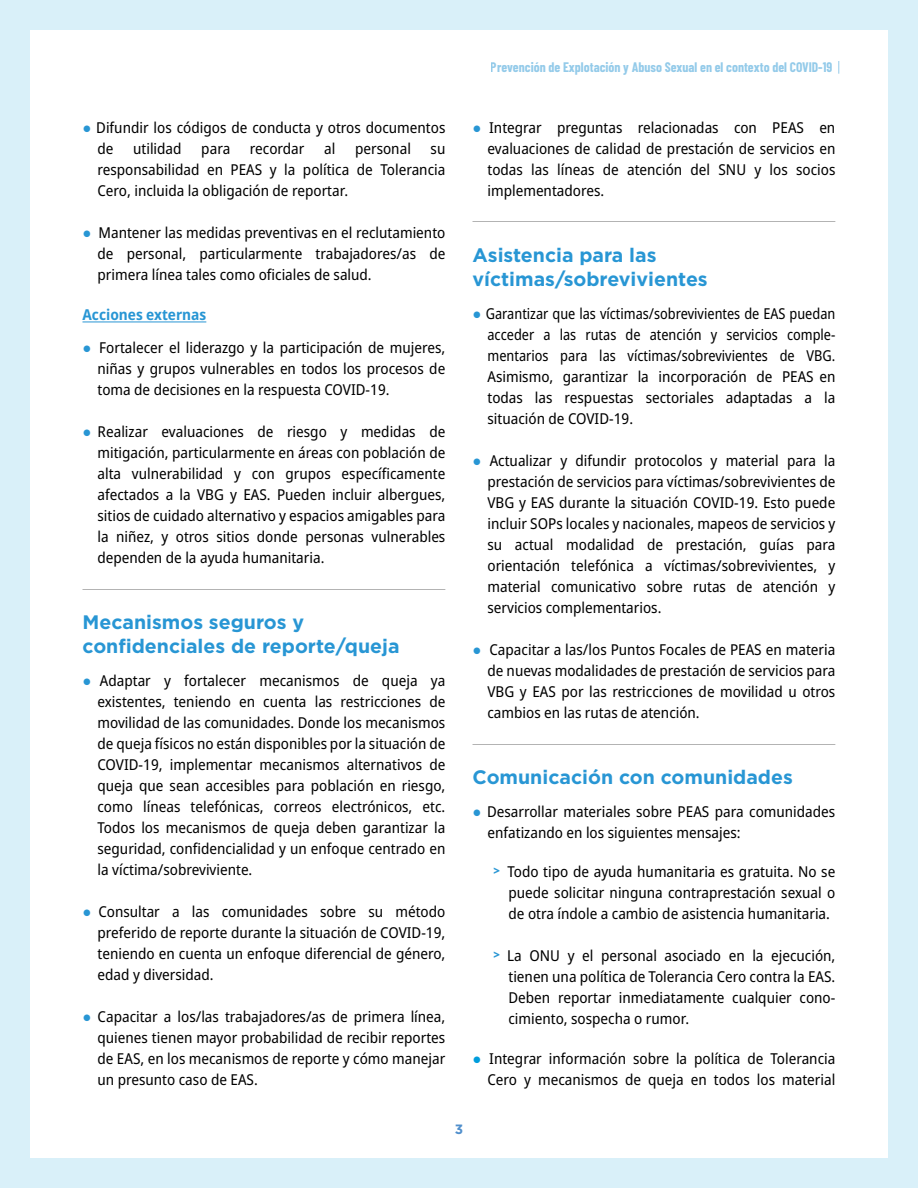
<style>
.page{position:relative;width:918px;height:1188px;background:#d9f0f9}
.page>*{position:absolute;margin:0;border:0;box-sizing:border-box;transform-origin:0 0}
.t1{font:700 19.5px/24px "Gotham";color:#2896d4}
.t2{font:semi-condensed 15px/21px "Noto Sans";color:#000;text-align:justify}
.t3{font:semi-condensed 15px/21px "Noto Sans";color:#000;text-align:justify;scale:.94 1}
.t4{font:700 semi-condensed 15px "Noto Sans";color:#2896d4}
.t5{font:700 13.5px "Barlow Condensed";color:#2896d4}
.t6{font:700 13.5px "Gotham";color:#508fcc}
.s1{font-stretch:normal;color:#2896d4}
.s2{font-weight:800;font-size:12px;color:#2896d4}
.s3{font-stretch:normal;color:#009ddc}
</style>
<div class="page">
<div style="left:30px;top:30px;width:858px;height:1128px;background:#fff"></div>
<hr style="left:82px;top:322px;width:124px;height:1px;background:#2896d4">
<hr style="left:82px;top:589px;width:363px;height:1px;background:#000">
<hr style="left:472px;top:221px;width:363px;height:1px;background:#000">
<hr style="left:472px;top:744px;width:363px;height:1px;background:#000">
<svg style="left:838px;top:61px;width:1px;height:13px"></svg>
<p class="t5" style="left:491px;top:59px;width:343px">Prevención de Explotación y Abuso Sexual en el contexto del COVID-19</p>
<p class="t2" style="left:98px;top:117px;width:349px;text-indent:-15px"><span class="s1">●</span> Difundir los códigos de conducta y otros documentos de</p>
<p class="t2" style="left:133px;top:138px;width:50px">utilidad</p>
<p class="t2" style="left:201px;top:138px;width:30px">para</p>
<p class="t2" style="left:250px;top:138px;width:56px">recordar</p>
<p class="t2" style="left:324px;top:138px;width:13px">al</p>
<p class="t2" style="left:355px;top:138px;width:57px">personal</p>
<p class="t2" style="left:98px;top:138px;width:349px;text-indent:333px">su responsabilidad en PEAS y la política de Tolerancia Cero, incluida la obligación de reportar.</p>
<p class="t2" style="left:98px;top:222px;width:349px;text-indent:-15px"><span class="s1">●</span> Mantener las medidas preventivas en el reclutamiento de personal, particularmente trabajadores/as de primera línea tales como oficiales de salud.</p>
<p class="t4" style="left:82px;top:304px;width:125px">Acciones externas</p>
<p class="t2" style="left:97px;top:338px;width:349px;text-indent:-15px"><span class="s1">●</span> Fortalecer el liderazgo y la participación de mujeres, niñas y grupos vulnerables en todos los procesos de toma de decisiones en la respuesta COVID-19.</p>
<p class="t2" style="left:97px;top:422px;width:349px;text-indent:-15px"><span class="s1">●</span> Realizar evaluaciones de riesgo y medidas de mitigación, particularmente en áreas con población de alta vulnerabilidad y con grupos específicamente afectados a la VBG y EAS. Pueden incluir albergues, sitios de cuidado alternativo y espacios amigables para la niñez, y otros sitios donde personas vulnerables dependen de la ayuda humanitaria.</p>
<h1 class="t1" style="left:82px;top:610px;width:319px">Mecanismos seguros y confidenciales de reporte/queja</h1>
<p class="t2" style="left:98px;top:671px;width:349px;text-indent:-15px"><span class="s1">●</span> Adaptar y fortalecer mecanismos de queja ya existentes, teniendo en cuenta las restricciones de movilidad de las comunidades. Donde los mecanismos de queja físicos no están disponibles por la situación de COVID-19, implementar mecanismos alternativos de queja que sean accesibles para población en riesgo, como líneas telefónicas, correos electrónicos, etc.<br>Todos los mecanismos de queja deben garantizar la seguridad, confidencialidad y un enfoque centrado en la víctima/sobreviviente.</p>
<p class="t2" style="left:98px;top:902px;width:349px;text-indent:-15px"><span class="s1">●</span> Consultar a las comunidades sobre su método preferido de reporte durante la situación de COVID-19, teniendo en cuenta un enfoque diferencial de género, edad y diversidad.</p>
<p class="t2" style="left:98px;top:1007px;width:349px;text-indent:-15px"><span class="s1">●</span> Capacitar a los/las trabajadores/as de primera línea, quienes tienen mayor probabilidad de recibir reportes de EAS, en los mecanismos de reporte y cómo manejar un presunto caso de EAS.</p>
<p class="t2" style="left:487px;top:117px;width:349px;text-indent:-15px"><span class="s1">●</span> Integrar preguntas relacionadas con PEAS en evaluaciones de calidad de prestación de servicios en todas las líneas de atención del SNU y los socios implementadores.</p>
<h1 class="t1" style="left:472px;top:243px;width:237px">Asistencia para las víctimas/sobrevivientes</h1>
<p class="t3" style="left:487px;top:303px;width:372px;text-indent:-15px"><span class="s1">●</span> Garantizar que las víctimas/sobrevivientes de EAS puedan acceder a las rutas de atención y servicios comple&shy;mentarios para las víctimas/sobrevivientes de VBG.<br>Asimismo, garantizar la incorporación de PEAS en todas las respuestas sectoriales adaptadas a la situación de COVID-19.</p>
<p class="t2" style="left:488px;top:450px;width:349px;text-indent:-15px"><span class="s1">●</span> Actualizar y difundir protocolos y material para la prestación de servicios para víctimas/sobrevivientes de VBG y EAS durante la situación COVID-19. Esto puede incluir SOPs locales y nacionales, mapeos de servicios y su actual modalidad de prestación, guías para orientación telefónica a víctimas/sobrevivientes, y material comunicativo sobre rutas de atención y servicios complementarios.</p>
<p class="t2" style="left:488px;top:639px;width:349px;text-indent:-15px"><span class="s1">●</span> Capacitar a las/los Puntos Focales de PEAS en materia de nuevas modalidades de prestación de servicios para VBG y EAS por las restricciones de movilidad u otros cambios en las rutas de atención.</p>
<h1 class="t1" style="left:472px;top:765px;width:322px">Comunicación con comunidades</h1>
<p class="t2" style="left:488px;top:801px;width:349px;text-indent:-15px"><span class="s1">●</span> Desarrollar materiales sobre PEAS para comunidades enfatizando en los siguientes mensajes:</p>
<p class="t2" style="left:508px;top:861px;width:328px;text-indent:-15px"><span class="s2">&gt;</span> Todo tipo de ayuda humanitaria es gratuita. No se puede solicitar ninguna contraprestación sexual o de otra índole a cambio de asistencia humanitaria.</p>
<p class="t2" style="left:509px;top:945px;width:328px;text-indent:-15px"><span class="s2">&gt;</span> La ONU y el personal asociado en la ejecución, tienen una política de Tolerancia Cero contra la EAS.<br>Deben reportar inmediatamente cualquier cono&shy;cimiento, sospecha o rumor.</p>
<p class="t2" style="left:473px;top:1049px;width:364px;text-align:right"><span class="s3">●</span> Integrar información sobre la política de Tolerancia<br>Cero y mecanismos de queja en todos los material</p>
<p class="t6" style="left:455px;top:1120px;width:10px">3</p>
</div>
